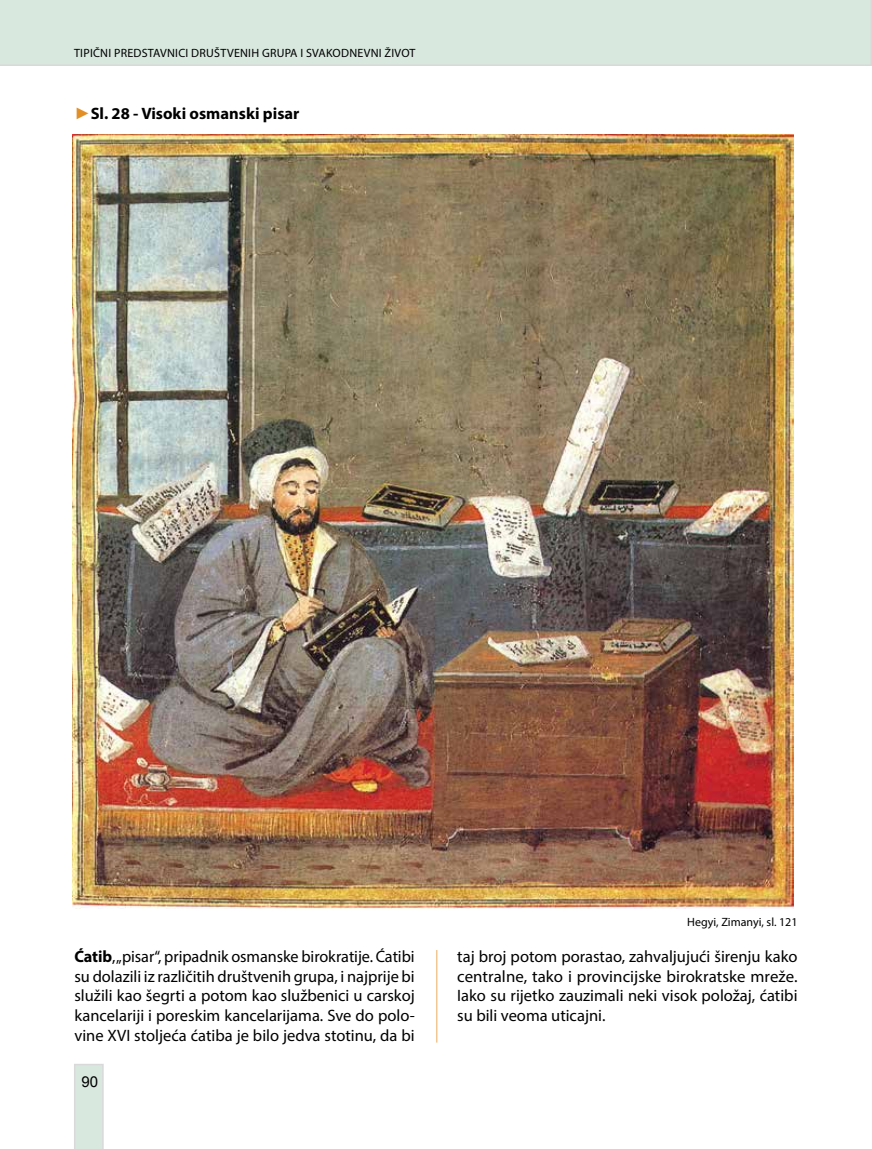
<style>
.page{position:relative;width:872px;height:1149px;background:#fff}
.page>*{position:absolute;margin:0;border:0;box-sizing:border-box;transform-origin:0 0}
.t1{font:16.5px/19.5px "Myriad Pro";color:#000;text-align:justify}
.t2{font:700 16.5px "Myriad Pro";color:#000}
.t3{font:15px "Arial";color:#000}
.t4{font:12px "Myriad Pro";letter-spacing:.02em;color:#000}
.t5{font:12px "Myriad Pro";color:#000}
.s1{font-family:"Times New Roman";color:#e28f26}
.s2{font-weight:700}
</style>
<div class="page">
<div style="left:0;top:0;width:872px;height:66px;background:#d9e8df"></div>
<svg style="left:74px;top:1064px;width:30px;height:84px;background:#d9e6de"></svg>
<img style="left:72px;top:134px;width:721px;height:774px">
<hr style="left:436px;top:949px;width:1px;height:93px;background:#e28f26">
<p class="t4" style="left:74px;top:46px;width:343px">tipični predstavnici društvenih grupa i svakodnevni život</p>
<p class="t2" style="left:74px;top:102px;width:226px"><span class="s1">►</span>Sl. 28 - Visoki osmanski pisar</p>
<p class="t5" style="left:687px;top:914px;width:112px">Hegyi, Zimanyi, sl. 121</p>
<p class="t1" style="left:74px;top:946px;width:342px"><span class="s2">Ćatib</span>, „pisar“, pripadnik osmanske birokratije. Ćatibi su dolazili iz različitih društvenih grupa, i najprije bi služili kao šegrti a potom kao službenici u carskoj kancelariji i poreskim kancelarijama. Sve do polo&shy;vine XVI stoljeća ćatiba je bilo jedva stotinu, da bi</p>
<p class="t1" style="left:457px;top:946px;width:342px">taj broj potom porastao, zahvaljujući širenju kako centralne, tako i provincijske birokratske mreže.<br>Iako su rijetko zauzimali neki visok položaj, ćatibi su bili veoma uticajni.</p>
<p class="t3" style="left:81px;top:1071px;width:18px">90</p>
</div>
